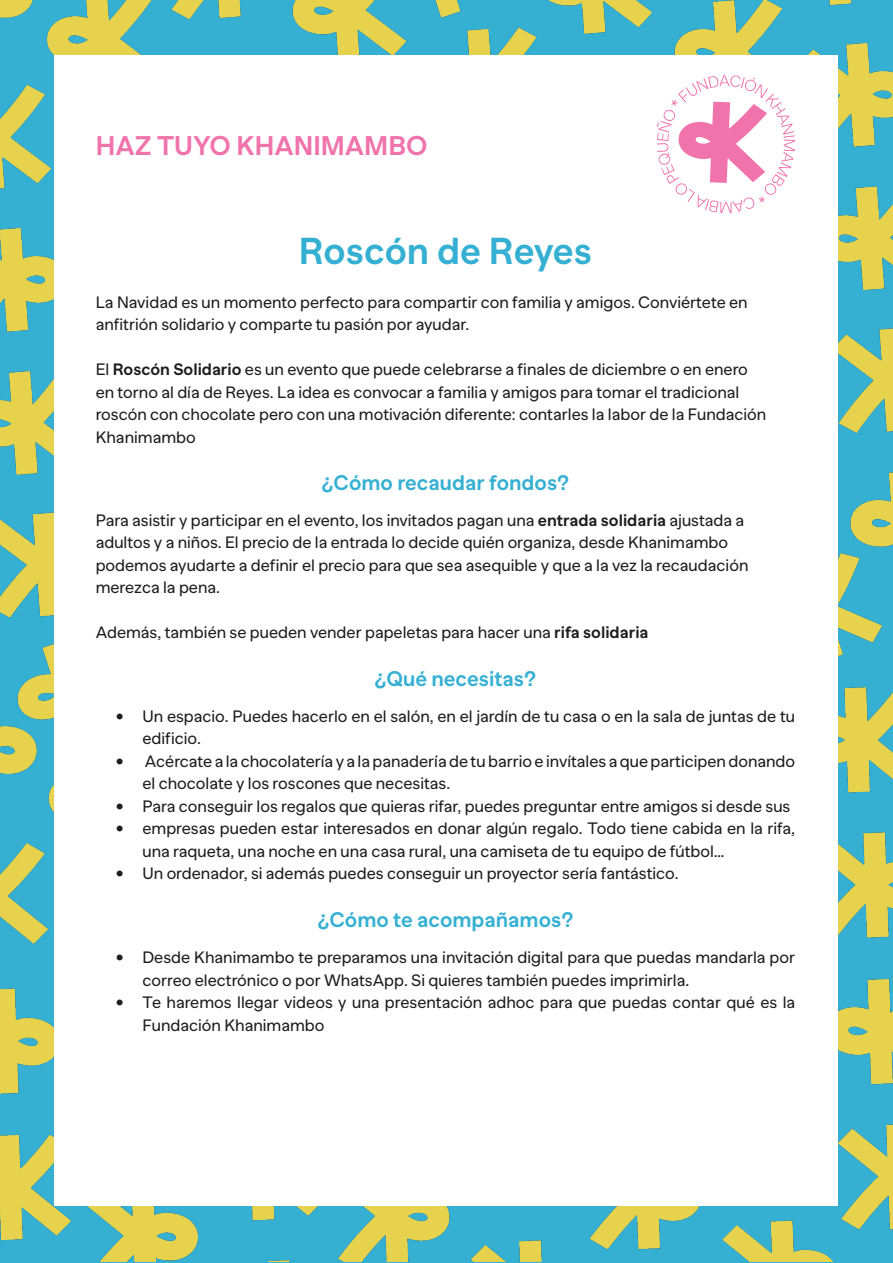
<style>
.page{position:relative;width:893px;height:1263px;background:#fff}
.page>*{position:absolute;margin:0;border:0;box-sizing:border-box;transform-origin:0 0}
.t1{font:700 37.5px "Banana Grotesk";color:#35b0d3}
.t2{font:700 27px "Banana Grotesk";color:#f173ac}
.t3{font:700 21px "Banana Grotesk";color:#35b0d3}
.t4{font:16.5px/22.5px "Banana Grotesk";color:#1c1d1c}
.s1{font-weight:700}
</style>
<div class="page">
<img style="left:0;top:0;width:893px;height:1261px">
<div style="left:54px;top:55px;width:783px;height:1150px;background:#fff"></div>
<svg style="left:656px;top:75px;width:139px;height:138px"></svg>
<p class="t2" style="left:96px;top:130px;width:333px">HAZ TUYO KHANIMAMBO</p>
<p class="t1" style="left:299px;top:229px;width:295px">Roscón de Reyes</p>
<p class="t4" style="left:96px;top:291px;width:654px">La Navidad es un momento perfecto para compartir con familia y amigos. Conviértete en</p>
<p class="t4" style="left:96px;top:314px;width:375px">anfitrión solidario y comparte tu pasión por ayudar.</p>
<p class="t4" style="left:96px;top:359px;width:654px">El <span class="s1">Roscón Solidario</span> es un evento que puede celebrarse a finales de diciembre o en enero</p>
<p class="t4" style="left:96px;top:381px;width:645px">en torno al día de Reyes. La idea es convocar a familia y amigos para tomar el tradicional</p>
<p class="t4" style="left:96px;top:404px;width:672px">roscón con chocolate pero con una motivación diferente: contarles la labor de la Fundación</p>
<p class="t4" style="left:96px;top:426px;width:102px">Khanimambo</p>
<p class="t3" style="left:322px;top:470px;width:249px">¿Cómo recaudar fondos?</p>
<p class="t4" style="left:96px;top:509px;width:650px">Para asistir y participar en el evento, los invitados pagan una <span class="s1">entrada solidaria</span> ajustada a</p>
<p class="t4" style="left:96px;top:532px;width:634px">adultos y a niños. El precio de la entrada lo decide quién organiza, desde Khanimambo</p>
<p class="t4" style="left:96px;top:554px;width:654px">podemos ayudarte a definir el precio para que sea asequible y que a la vez la recaudación</p>
<p class="t4" style="left:96px;top:577px;width:126px">merezca la pena.</p>
<p class="t4" style="left:96px;top:622px;width:554px">Además, también se pueden vender papeletas para hacer una <span class="s1">rifa solidaria</span></p>
<p class="t3" style="left:374px;top:666px;width:163px">¿Qué necesitas?</p>
<p class="t4" style="left:142px;top:705px;width:654px;text-indent:-27px">• Un espacio. Puedes hacerlo en el salón, en el jardín de tu casa o en la sala de juntas de tu edificio.</p>
<p class="t4" style="left:142px;top:750px;width:654px;text-indent:-27px">• Acércate a la chocolatería y a la panadería de tu barrio e invítales a que participen donando el chocolate y los roscones que necesitas.</p>
<p class="t4" style="left:115px;top:795px;width:676px">• Para conseguir los regalos que quieras rifar, puedes preguntar entre amigos si desde sus</p>
<p class="t4" style="left:142px;top:818px;width:654px;text-indent:-27px">• empresas pueden estar interesados en donar algún regalo. Todo tiene cabida en la rifa, una raqueta, una noche en una casa rural, una camiseta de tu equipo de fútbol…</p>
<p class="t4" style="left:115px;top:863px;width:565px">• Un ordenador, si además puedes conseguir un proyector sería fantástico.</p>
<p class="t3" style="left:317px;top:907px;width:257px">¿Cómo te acompañamos?</p>
<p class="t4" style="left:142px;top:946px;width:654px;text-indent:-27px">• Desde Khanimambo te preparamos una invitación digital para que puedas mandarla por correo electrónico o por WhatsApp. Si quieres también puedes imprimirla.</p>
<p class="t4" style="left:142px;top:991px;width:654px;text-indent:-27px">• Te haremos llegar videos y una presentación adhoc para que puedas contar qué es la<br>Fundación Khanimambo</p>
</div>
